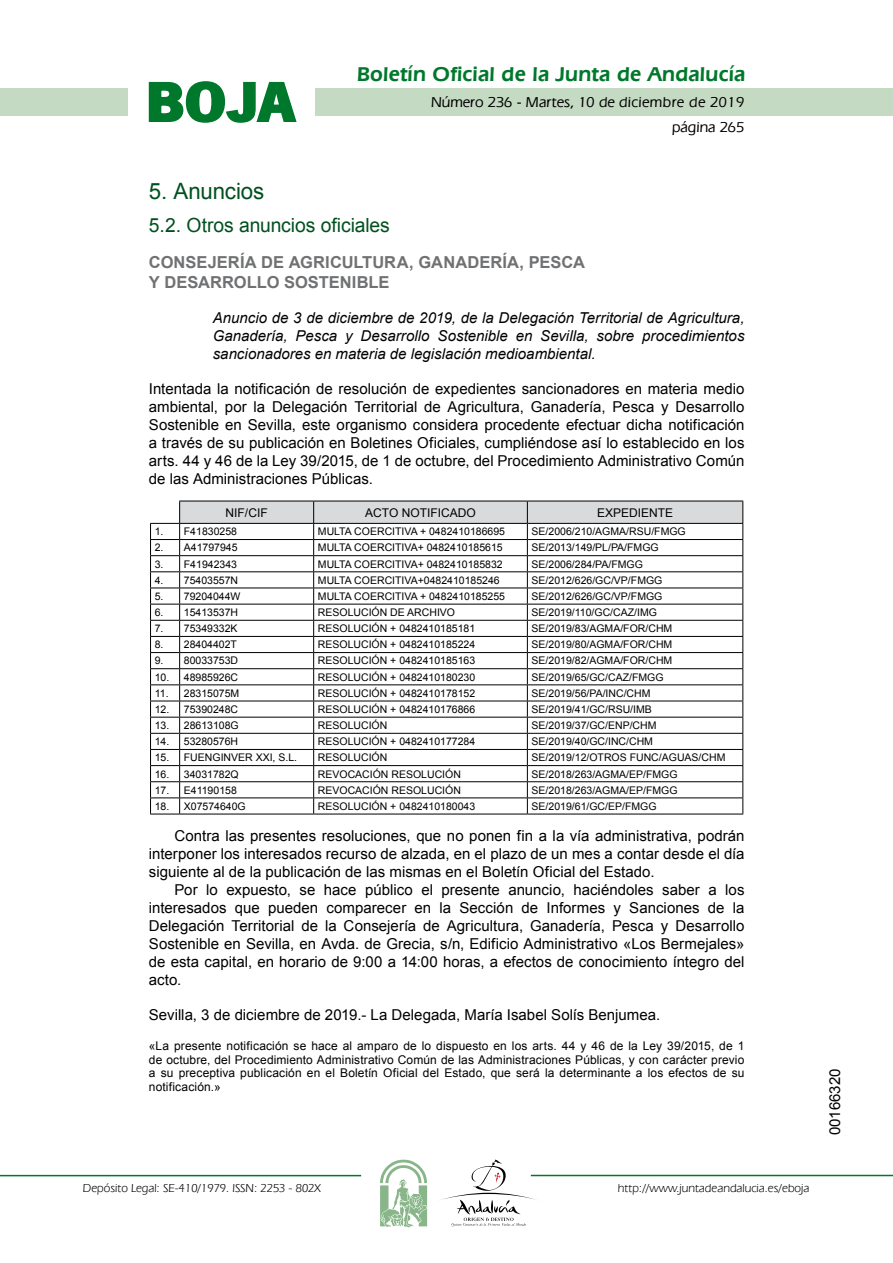
<style>
.page{position:relative;width:893px;height:1263px;background:#fff}
.page>*{position:absolute;margin:0;border:0;box-sizing:border-box;transform-origin:0 0}
.t1{font:700 57.75px "News Got T";color:#00782c;scale:1.14 1}
.t2{font:22.5px "Arial";letter-spacing:-.005em;color:#00501f}
.t3{font:600 21px "Eras IT Cby BT";letter-spacing:.01em;color:#00782c}
.t4{font:19.5px "Arial";letter-spacing:-.005em;color:#00501f}
.t5{font:700 16.5px/19.5px "Arial";letter-spacing:.005em;color:#707173}
.t6{font:15px/18px "Arial";color:#000;text-align:justify}
.t7{font:italic 15px/18px "Arial";color:#000;text-align:justify}
.t8{font:500 15px/24.5px "Eras IT Cby BT";color:#000;text-align:right}
.t9{font:12px/13.5px "Arial";letter-spacing:.005em;color:#000;text-align:justify}
.t10{font:12px "Eras IT Cby BT";color:#000}
.t11{font:10.5px "Arial";color:#000}
</style>
<div class="page">
<div style="left:315px;top:88px;width:577px;height:28px;background:#c5dac3"></div>
<div style="left:0;top:88px;width:128px;height:28px;background:#c5dac3"></div>
<hr style="left:0;top:1175px;width:361px;height:1px;background:#00782c">
<hr style="left:531px;top:1175px;width:361px;height:1px;background:#00782c">
<svg style="left:148px;top:81px;width:149px;height:42px"></svg>
<svg style="left:380px;top:1159px;width:47px;height:68px"></svg>
<svg style="left:442px;top:1159px;width:100px;height:67px"></svg>
<hr style="left:150px;top:539px;width:30px;height:1px;background:#000">
<hr style="left:150px;top:555px;width:30px;height:1px;background:#000">
<hr style="left:150px;top:571px;width:30px;height:1px;background:#000">
<hr style="left:150px;top:588px;width:30px;height:1px;background:#000">
<hr style="left:150px;top:604px;width:30px;height:1px;background:#000">
<hr style="left:150px;top:620px;width:30px;height:1px;background:#000">
<hr style="left:150px;top:636px;width:30px;height:1px;background:#000">
<hr style="left:150px;top:652px;width:30px;height:1px;background:#000">
<hr style="left:150px;top:668px;width:30px;height:1px;background:#000">
<hr style="left:150px;top:684px;width:30px;height:1px;background:#000">
<hr style="left:150px;top:701px;width:30px;height:1px;background:#000">
<hr style="left:150px;top:717px;width:30px;height:1px;background:#000">
<hr style="left:150px;top:733px;width:30px;height:1px;background:#000">
<hr style="left:150px;top:749px;width:30px;height:1px;background:#000">
<hr style="left:150px;top:765px;width:30px;height:1px;background:#000">
<hr style="left:150px;top:781px;width:30px;height:1px;background:#000">
<hr style="left:150px;top:798px;width:30px;height:1px;background:#000">
<svg style="left:150px;top:524px;width:1px;height:290px"></svg>
<hr style="left:150px;top:814px;width:30px;height:1px;background:#000">
<hr style="left:180px;top:814px;width:134px;height:1px;background:#000">
<hr style="left:314px;top:814px;width:213px;height:1px;background:#000">
<hr style="left:527px;top:814px;width:216px;height:1px;background:#000">
<svg style="left:179px;top:501px;width:564px;height:313px"></svg>
<hr style="left:150px;top:523px;width:30px;height:1px;background:#000">
<h1 class="t1" style="left:145px;top:68px;width:133px">BOJA</h1>
<h3 class="t3" style="left:357px;top:62px;width:390px">Boletín Oficial de la Junta de Andalucía</h3>
<p class="t8" style="left:431px;top:90px;width:315px">Número 236 - Martes, 10 de diciembre de 2019 página 265</p>
<h2 class="t2" style="left:149px;top:177px;width:117px">5. Anuncios</h2>
<h3 class="t4" style="left:149px;top:212px;width:242px">5.2. Otros anuncios oficiales</h3>
<p class="t5" style="left:149px;top:253px;width:437px">CONSEJERÍA DE AGRICULTURA, GANADERÍA, PESCA<br>Y DESARROLLO SOSTENIBLE</p>
<p class="t7" style="left:213px;top:309px;width:533px">Anuncio de 3 de diciembre de 2019, de la Delegación Territorial de Agricultura, Ganadería, Pesca y Desarrollo Sostenible en Sevilla, sobre procedimientos sancionadores en materia de legislación medioambiental.</p>
<p class="t6" style="left:149px;top:380px;width:597px">Intentada la notificación de resolución de expedientes sancionadores en materia medio ambiental, por la Delegación Territorial de Agricultura, Ganadería, Pesca y Desarrollo Sostenible en Sevilla, este organismo considera procedente efectuar dicha notificación a través de su publicación en Boletines Oficiales, cumpliéndose así lo establecido en los arts. 44 y 46 de la Ley 39/2015, de 1 de octubre, del Procedimiento Administrativo Común de las Administraciones Públicas.</p>
<p class="t9" style="left:226px;top:506px;width:43px">NIF/CIF</p>
<p class="t9" style="left:365px;top:506px;width:112px">ACTO NOTIFICADO</p>
<p class="t9" style="left:597px;top:506px;width:78px">EXPEDIENTE</p>
<p class="t11" style="left:155px;top:525px;width:84px">1. F41830258</p>
<p class="t11" style="left:318px;top:525px;width:189px">MULTA COERCITIVA + 0482410186695</p>
<p class="t11" style="left:531px;top:525px;width:156px">SE/2006/210/AGMA/RSU/FMGG</p>
<p class="t11" style="left:155px;top:541px;width:84px">2. A41797945</p>
<p class="t11" style="left:318px;top:541px;width:186px">MULTA COERCITIVA+ 0482410185615</p>
<p class="t11" style="left:531px;top:541px;width:129px">SE/2013/149/PL/PA/FMGG</p>
<p class="t11" style="left:155px;top:557px;width:84px">3. F41942343</p>
<p class="t11" style="left:318px;top:557px;width:186px">MULTA COERCITIVA+ 0482410185832</p>
<p class="t11" style="left:531px;top:557px;width:113px">SE/2006/284/PA/FMGG</p>
<p class="t11" style="left:155px;top:573px;width:85px">4. 75403557N</p>
<p class="t11" style="left:318px;top:573px;width:183px">MULTA COERCITIVA+0482410185246</p>
<p class="t11" style="left:531px;top:573px;width:132px">SE/2012/626/GC/VP/FMGG</p>
<p class="t11" style="left:155px;top:589px;width:87px">5. 79204044W</p>
<p class="t11" style="left:318px;top:589px;width:189px">MULTA COERCITIVA + 0482410185255</p>
<p class="t11" style="left:531px;top:589px;width:132px">SE/2012/626/GC/VP/FMGG</p>
<p class="t11" style="left:155px;top:605px;width:85px">6. 15413537H</p>
<p class="t11" style="left:318px;top:605px;width:139px">RESOLUCIÓN DE ARCHIVO</p>
<p class="t11" style="left:531px;top:605px;width:127px">SE/2019/110/GC/CAZ/IMG</p>
<p class="t11" style="left:155px;top:622px;width:84px">7. 75349332K</p>
<p class="t11" style="left:318px;top:622px;width:159px">RESOLUCIÓN + 0482410185181</p>
<p class="t11" style="left:531px;top:622px;width:142px">SE/2019/83/AGMA/FOR/CHM</p>
<p class="t11" style="left:155px;top:638px;width:84px">8. 28404402T</p>
<p class="t11" style="left:318px;top:638px;width:159px">RESOLUCIÓN + 0482410185224</p>
<p class="t11" style="left:531px;top:638px;width:142px">SE/2019/80/AGMA/FOR/CHM</p>
<p class="t11" style="left:155px;top:654px;width:85px">9. 80033753D</p>
<p class="t11" style="left:318px;top:654px;width:159px">RESOLUCIÓN + 0482410185163</p>
<p class="t11" style="left:531px;top:654px;width:142px">SE/2019/82/AGMA/FOR/CHM</p>
<p class="t11" style="left:155px;top:670px;width:85px">10. 48985926C</p>
<p class="t11" style="left:318px;top:670px;width:159px">RESOLUCIÓN + 0482410180230</p>
<p class="t11" style="left:531px;top:670px;width:133px">SE/2019/65/GC/CAZ/FMGG</p>
<p class="t11" style="left:155px;top:686px;width:86px">11. 28315075M</p>
<p class="t11" style="left:318px;top:686px;width:159px">RESOLUCIÓN + 0482410178152</p>
<p class="t11" style="left:531px;top:686px;width:120px">SE/2019/56/PA/INC/CHM</p>
<p class="t11" style="left:155px;top:702px;width:85px">12. 75390248C</p>
<p class="t11" style="left:318px;top:702px;width:159px">RESOLUCIÓN + 0482410176866</p>
<p class="t11" style="left:531px;top:702px;width:122px">SE/2019/41/GC/RSU/IMB</p>
<p class="t11" style="left:155px;top:718px;width:85px">13. 28613108G</p>
<p class="t11" style="left:318px;top:718px;width:71px">RESOLUCIÓN</p>
<p class="t11" style="left:531px;top:718px;width:126px">SE/2019/37/GC/ENP/CHM</p>
<p class="t11" style="left:155px;top:735px;width:85px">14. 53280576H</p>
<p class="t11" style="left:318px;top:735px;width:159px">RESOLUCIÓN + 0482410177284</p>
<p class="t11" style="left:531px;top:735px;width:123px">SE/2019/40/GC/INC/CHM</p>
<p class="t11" style="left:155px;top:751px;width:144px">15. FUENGINVER XXI, S.L.</p>
<p class="t11" style="left:318px;top:751px;width:71px">RESOLUCIÓN</p>
<p class="t11" style="left:531px;top:751px;width:195px">SE/2019/12/OTROS FUNC/AGUAS/CHM</p>
<p class="t11" style="left:155px;top:767px;width:85px">16. 34031782Q</p>
<p class="t11" style="left:318px;top:767px;width:144px">REVOCACIÓN RESOLUCIÓN</p>
<p class="t11" style="left:531px;top:767px;width:147px">SE/2018/263/AGMA/EP/FMGG</p>
<p class="t11" style="left:155px;top:783px;width:84px">17. E41190158</p>
<p class="t11" style="left:318px;top:783px;width:144px">REVOCACIÓN RESOLUCIÓN</p>
<p class="t11" style="left:531px;top:783px;width:147px">SE/2018/263/AGMA/EP/FMGG</p>
<p class="t11" style="left:155px;top:799px;width:92px">18. X07574640G</p>
<p class="t11" style="left:318px;top:799px;width:159px">RESOLUCIÓN + 0482410180043</p>
<p class="t11" style="left:531px;top:799px;width:126px">SE/2019/61/GC/EP/FMGG</p>
<p class="t6" style="left:149px;top:827px;width:597px;text-indent:26px">Contra las presentes resoluciones, que no ponen fin a la vía administrativa, podrán interponer los interesados recurso de alzada, en el plazo de un mes a contar desde el día siguiente al de la publicación de las mismas en el Boletín Oficial del Estado.</p>
<p class="t6" style="left:149px;top:881px;width:597px;text-indent:26px">Por lo expuesto, se hace público el presente anuncio, haciéndoles saber a los interesados que pueden comparecer en la Sección de Informes y Sanciones de la Delegación Territorial de la Consejería de Agricultura, Ganadería, Pesca y Desarrollo Sostenible en Sevilla, en Avda. de Grecia, s/n, Edificio Administrativo «Los Bermejales» de esta capital, en horario de 9:00 a 14:00 horas, a efectos de conocimiento íntegro del acto.</p>
<p class="t6" style="left:149px;top:1006px;width:513px">Sevilla, 3 de diciembre de 2019.- La Delegada, María Isabel Solís Benjumea.</p>
<p class="t9" style="left:149px;top:1040px;width:597px">«La presente notificación se hace al amparo de lo dispuesto en los arts. 44 y 46 de la Ley 39/2015, de 1 de octubre, del Procedimiento Administrativo Común de las Administraciones Públicas, y con carácter previo a su preceptiva publicación en el Boletín Oficial del Estado, que será la determinante a los efectos de su notificación.»</p>
<p class="t10" style="left:83px;top:1181px;width:239px">Depósito Legal: SE-410/1979. ISSN: 2253 - 802X</p>
<p class="t10" style="left:618px;top:1181px;width:193px">http://www.juntadeandalucia.es/eboja</p>
<p class="t6" style="left:826px;top:1135px;width:68px;rotate:-90deg">00166320</p>
</div>
